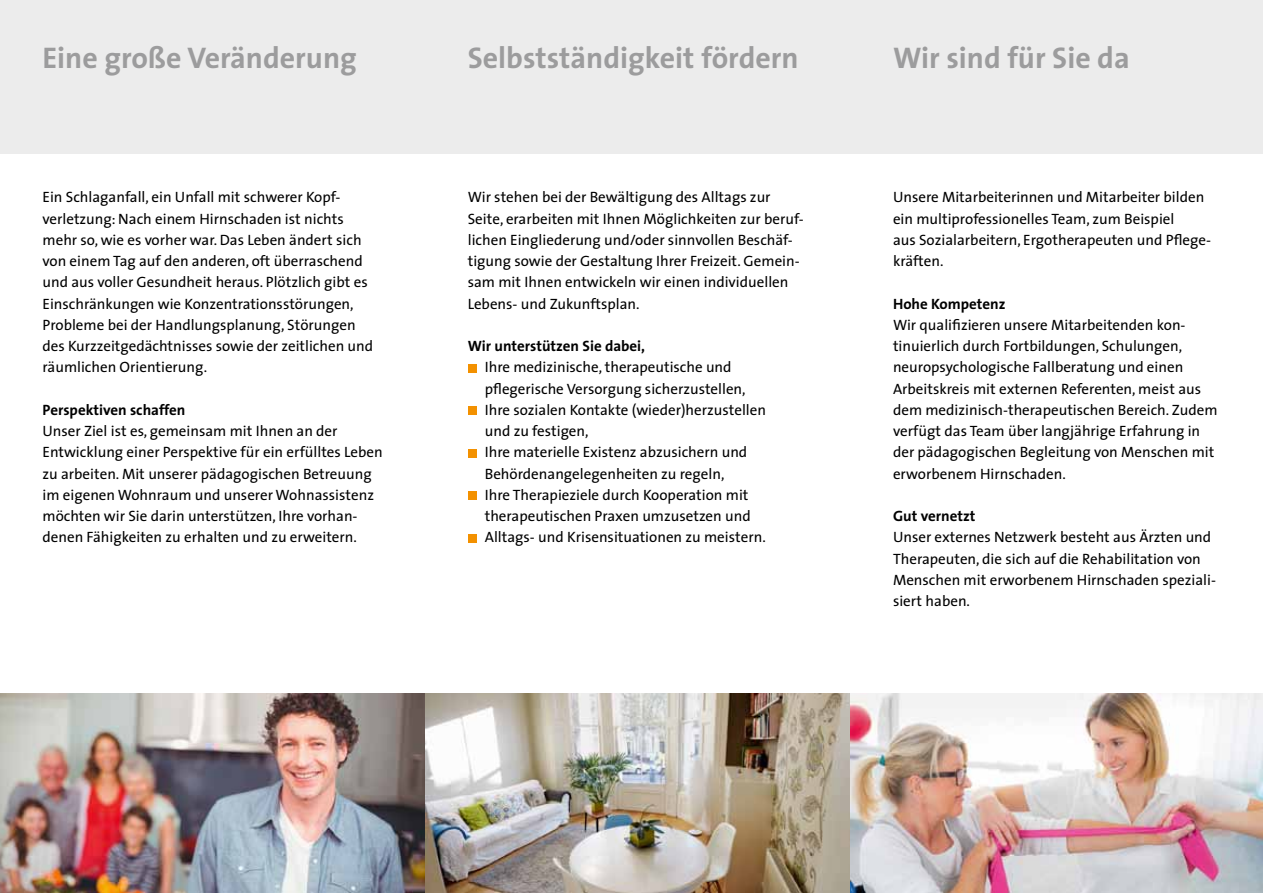
<style>
.page{position:relative;width:1263px;height:893px;background:#fff}
.page>*{position:absolute;margin:0;border:0;box-sizing:border-box;transform-origin:0 0}
.t1{font:700 30px "The Sans";color:#9c9c9d}
.t2{font:15px/21.3px "The Sans";color:#000}
.t3{font:700 15px "The Sans";color:#000}
</style>
<div class="page">
<div style="left:468px;top:364px;width:8px;height:8px;background:#f39100"></div>
<div style="left:468px;top:406px;width:8px;height:9px;background:#f39100"></div>
<div style="left:468px;top:449px;width:8px;height:8px;background:#f39100"></div>
<div style="left:468px;top:491px;width:8px;height:9px;background:#f39100"></div>
<div style="left:468px;top:534px;width:8px;height:8px;background:#f39100"></div>
<div style="left:0;top:0;width:425px;height:153px;background:#ececec"></div>
<div style="left:425px;top:0;width:425px;height:153px;background:#ececec"></div>
<div style="left:850px;top:0;width:413px;height:153px;background:#ececec"></div>
<img style="left:0;top:693px;width:425px;height:200px">
<img style="left:425px;top:693px;width:425px;height:200px">
<img style="left:850px;top:693px;width:413px;height:200px">
<h1 class="t1" style="left:43px;top:33px;width:316px">Eine große Veränderung</h1>
<h1 class="t1" style="left:468px;top:33px;width:332px">Selbstständigkeit fördern</h1>
<h1 class="t1" style="left:893px;top:33px;width:238px">Wir sind für Sie da</h1>
<p class="t2" style="left:43px;top:186px;width:332px">Ein Schlaganfall, ein Unfall mit schwerer Kopf&shy;verletzung: Nach einem Hirnschaden ist nichts mehr so, wie es vorher war. Das Leben ändert sich von einem Tag auf den anderen, oft überraschend und aus voller Gesundheit heraus. Plötzlich gibt es Einschränkungen wie Konzentrationsstörungen, Probleme bei der Handlungsplanung, Störungen des Kurzzeitgedächtnisses sowie der zeitlichen und räumlichen Orientierung.</p>
<p class="t3" style="left:43px;top:397px;width:144px">Perspektiven schaffen</p>
<p class="t2" style="left:43px;top:420px;width:342px">Unser Ziel ist es, gemeinsam mit Ihnen an der Entwicklung einer Perspektive für ein erfülltes Leben zu arbeiten. Mit unserer pädagogischen Betreuung im eigenen Wohnraum und unserer Wohnassistenz möchten wir Sie darin unterstützen, Ihre vorhan&shy;denen Fähigkeiten zu erhalten und zu erweitern.</p>
<p class="t2" style="left:468px;top:186px;width:337px">Wir stehen bei der Bewältigung des Alltags zur Seite, erarbeiten mit Ihnen Möglichkeiten zur beruf&shy;lichen Eingliederung und/oder sinnvollen Beschäf&shy;tigung sowie der Gestaltung Ihrer Freizeit. Gemein&shy;sam mit Ihnen entwickeln wir einen individuellen Lebens- und Zukunftsplan.</p>
<p class="t3" style="left:468px;top:333px;width:179px">Wir unterstützen Sie dabei,</p>
<p class="t2" style="left:485px;top:356px;width:283px">Ihre medizinische, therapeutische und pflegerische Versorgung sicherzustellen, Ihre sozialen Kontakte (wieder)herzustellen und zu festigen,<br>Ihre materielle Existenz abzusichern und Behördenangelegenheiten zu regeln,<br>Ihre Therapieziele durch Kooperation mit therapeutischen Praxen umzusetzen und Alltags- und Krisensituationen zu meistern.</p>
<p class="t2" style="left:893px;top:186px;width:320px">Unsere Mitarbeiterinnen und Mitarbeiter bilden ein multiprofessionelles Team, zum Beispiel<br>aus Sozialarbeitern, Ergotherapeuten und Pflege&shy;kräften.</p>
<p class="t3" style="left:893px;top:291px;width:114px">Hohe Kompetenz</p>
<p class="t2" style="left:893px;top:314px;width:326px">Wir qualifizieren unsere Mitarbeitenden kon&shy;tinuierlich durch Fortbildungen, Schulungen, neuropsychologische Fallberatung und einen Arbeitskreis mit externen Referenten, meist aus dem medizinisch-therapeutischen Bereich. Zudem verfügt das Team über langjährige Erfahrung in der pädagogischen Begleitung von Menschen mit erworbenem Hirnschaden.</p>
<p class="t3" style="left:893px;top:504px;width:84px">Gut vernetzt</p>
<p class="t2" style="left:893px;top:526px;width:324px">Unser externes Netzwerk besteht aus Ärzten und Therapeuten, die sich auf die Rehabilitation von Menschen mit erworbenem Hirnschaden speziali&shy;siert haben.</p>
</div>
